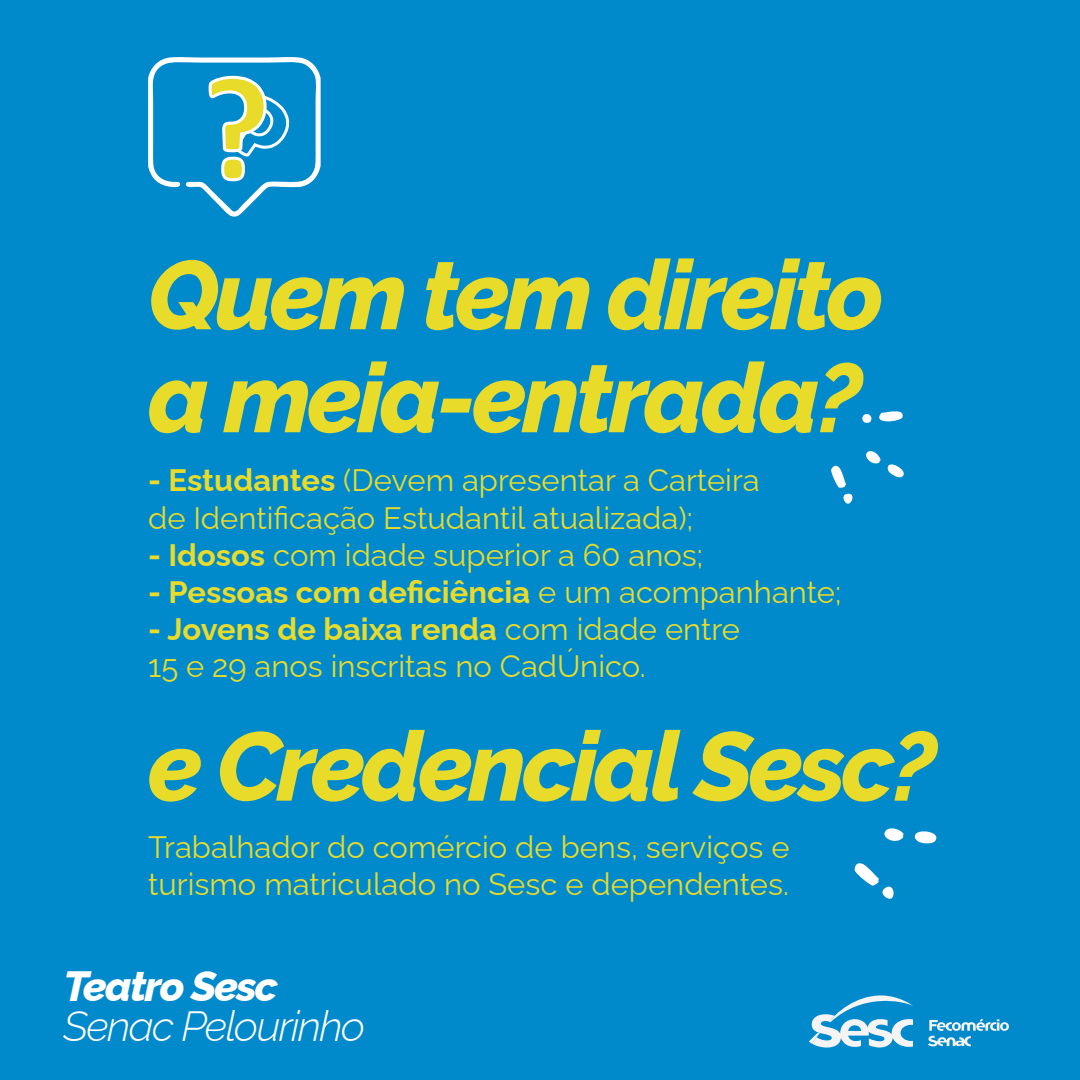
<style>
.page{position:relative;width:1080px;height:1080px;background:#008acc}
.page>*{position:absolute;margin:0;border:0;box-sizing:border-box;transform-origin:0 0}
.t1{font:700 150px "Calibri";color:#e9db2a}
.t2{font:italic 800 97px/103px "Raleway";letter-spacing:-.04em;color:#e9db2a}
.t3{font:italic 300 42.3px "Raleway";letter-spacing:-.04em;color:#fff}
.t4{font:italic 800 42.3px "Raleway";letter-spacing:-.04em;color:#fff}
.t5{font:31px/37.2px "Raleway";color:#e9db2a}
.t6{font:700 31px "Raleway";color:#e9db2a}
.s1{font-weight:700}
.s2{font-weight:400}
</style>
<div class="page">
<svg style="left:928px;top:1019px;width:81px;height:27px"></svg>
<svg style="left:809px;top:995px;width:104px;height:53px"></svg>
<svg style="left:148px;top:57px;width:173px;height:160px"></svg>
<svg style="left:831px;top:451px;width:73px;height:53px"></svg>
<svg style="left:862px;top:411px;width:41px;height:12px"></svg>
<svg style="left:854px;top:863px;width:40px;height:36px"></svg>
<svg style="left:884px;top:828px;width:20px;height:13px"></svg>
<svg style="left:914px;top:831px;width:23px;height:13px"></svg>
<hr style="left:0;top:0;width:1px;height:1080px;background:#ea7221">
<h1 class="t1" style="left:202px;top:23px;width:71px">?</h1>
<h2 class="t2" style="left:148px;top:233px;width:737px">Quem tem direito a meia-entrada?</h2>
<p class="t5" style="left:148px;top:458px;width:613px"><span class="s1">- Estudantes</span> (Devem apresentar a Carteira de Identificação Estudantil atualizada);</p>
<p class="t5" style="left:148px;top:533px;width:557px"><span class="s1">- Idosos</span> com idade superior a 60 anos;</p>
<p class="t6" style="left:148px;top:567px;width:695px">- Pessoas com deficiência <span class="s2">e um acompanhante;</span></p>
<p class="t5" style="left:148px;top:607px;width:594px"><span class="s1">- Jovens de baixa renda</span> com idade entre<br>15 e 29 anos inscritas no CadÚnico.</p>
<h2 class="t2" style="left:148px;top:704px;width:790px">e Credencial Sesc?</h2>
<p class="t5" style="left:148px;top:825px;width:643px">Trabalhador do comércio de bens, serviços e turismo matriculado no Sesc e dependentes.</p>
<h3 class="t4" style="left:63px;top:952px;width:216px">Teatro Sesc</h3>
<h3 class="t3" style="left:63px;top:992px;width:303px">Senac Pelourinho</h3>
</div>
